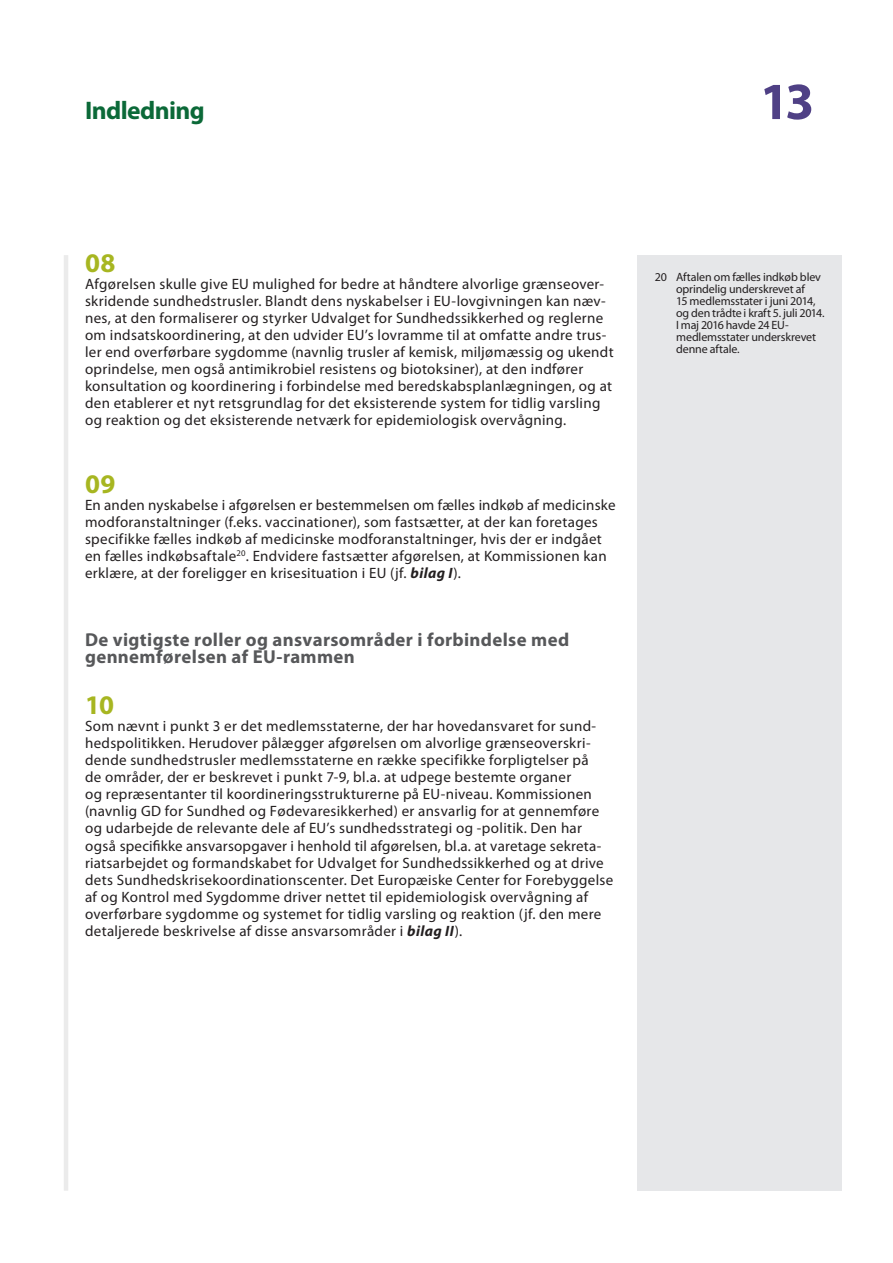
<style>
.page{position:relative;width:893px;height:1263px;background:#fff}
.page>*{position:absolute;margin:0;border:0;box-sizing:border-box;transform-origin:0 0}
.t1{font:700 52.5px "Myriad Pro";color:#4f4085}
.E_05_-_CHAP__1__TEXT{font:700 27px "Myriad Pro";color:#a7b621}
.t2{font:700 25.5px "Myriad Pro";letter-spacing:-.02em;color:#0b6938}
.E_03_-_CHAP__TITRE_A{font:700 18.75px/17px "Myriad Pro";letter-spacing:.02em;color:#57585a}
.E_05_-_CHAP__1__TEXT-2{font:15px/17px "Myriad Pro";letter-spacing:.02em;color:#231f20}
.E_08_-_CHAP__FOOTNOT{font:12px/12px "Myriad Pro";letter-spacing:-.015em;color:#231f20}
.s1{font-weight:700;font-style:italic}
</style>
<div class="page">
<hr style="left:64px;top:255px;width:4px;height:936px;background:#ebebeb">
<div style="left:638px;top:255px;width:204px;height:936px;background:#e6e7e9"></div>
<h3 class="t2" style="left:85px;top:96px;width:121px">Indledning</h3>
<h1 class="t1" style="left:760px;top:72px;width:56px">13</h1>
<p class="E_05_-_CHAP__1__TEXT" style="left:85px;top:248px;width:32px">08</p>
<p class="E_05_-_CHAP__1__TEXT-2" style="left:85px;top:276px;width:530px">Afgørelsen skulle give EU mulighed for bedre at håndtere alvorlige grænseover&shy;skridende sundhedstrusler. Blandt dens nyskabelser i EU-lovgivningen kan næv&shy;nes, at den formaliserer og styrker Udvalget for Sundhedssikkerhed og reglerne om indsatskoordinering, at den udvider EU’s lovramme til at omfatte andre trus&shy;ler end overførbare sygdomme (navnlig trusler af kemisk, miljømæssig og ukendt oprindelse, men også antimikrobiel resistens og biotoksiner), at den indfører konsultation og koordinering i forbindelse med beredskabsplanlægningen, og at den etablerer et nyt retsgrundlag for det eksisterende system for tidlig varsling og reaktion og det eksisterende netværk for epidemiologisk overvågning.</p>
<p class="E_05_-_CHAP__1__TEXT" style="left:85px;top:469px;width:32px">09</p>
<p class="E_05_-_CHAP__1__TEXT-2" style="left:85px;top:497px;width:532px">En anden nyskabelse i afgørelsen er bestemmelsen om fælles indkøb af medicinske modforanstaltninger (f.eks. vaccinationer), som fastsætter, at der kan foretages specifikke fælles indkøb af medicinske modforanstaltninger, hvis der er indgået en fælles indkøbsaftale<sup>20</sup>. Endvidere fastsætter afgørelsen, at Kommissionen kan erklære, at der foreligger en krisesituation i EU (jf. <span class="s1">bilag I</span>).</p>
<p class="E_03_-_CHAP__TITRE_A" style="left:85px;top:632px;width:486px">De vigtigste roller og ansvarsområder i forbindelse med gennemførelsen af EU-rammen</p>
<p class="E_05_-_CHAP__1__TEXT" style="left:85px;top:690px;width:31px">10</p>
<p class="E_05_-_CHAP__1__TEXT-2" style="left:85px;top:718px;width:530px">Som nævnt i punkt 3 er det medlemsstaterne, der har hovedansvaret for sund&shy;hedspolitikken. Herudover pålægger afgørelsen om alvorlige grænseoverskri&shy;dende sundhedstrusler medlemsstaterne en række specifikke forpligtelser på<br>de områder, der er beskrevet i punkt 7-9, bl.a. at udpege bestemte organer<br>og repræsentanter til koordineringsstrukturerne på EU-niveau. Kommissionen (navnlig GD for Sundhed og Fødevaresikkerhed) er ansvarlig for at gennemføre og udarbejde de relevante dele af EU’s sundhedsstrategi og -politik. Den har også specifikke ansvarsopgaver i henhold til afgørelsen, bl.a. at varetage sekreta&shy;riatsarbejdet og formandskabet for Udvalget for Sundhedssikkerhed og at drive dets Sundhedskrisekoordinationscenter. Det Europæiske Center for Forebyggelse af og Kontrol med Sygdomme driver nettet til epidemiologisk overvågning af overførbare sygdomme og systemet for tidlig varsling og reaktion (jf. den mere detaljerede beskrivelse af disse ansvarsområder i <span class="s1">bilag II</span>).</p>
<p class="E_08_-_CHAP__FOOTNOT" style="left:676px;top:271px;width:150px;text-indent:-21px">20 Aftalen om fælles indkøb blev oprindelig underskrevet af<br>15 medlemsstater i juni 2014, og den trådte i kraft 5. juli 2014.<br>I maj 2016 havde 24 EU&shy;medlemsstater underskrevet denne aftale.</p>
</div>
